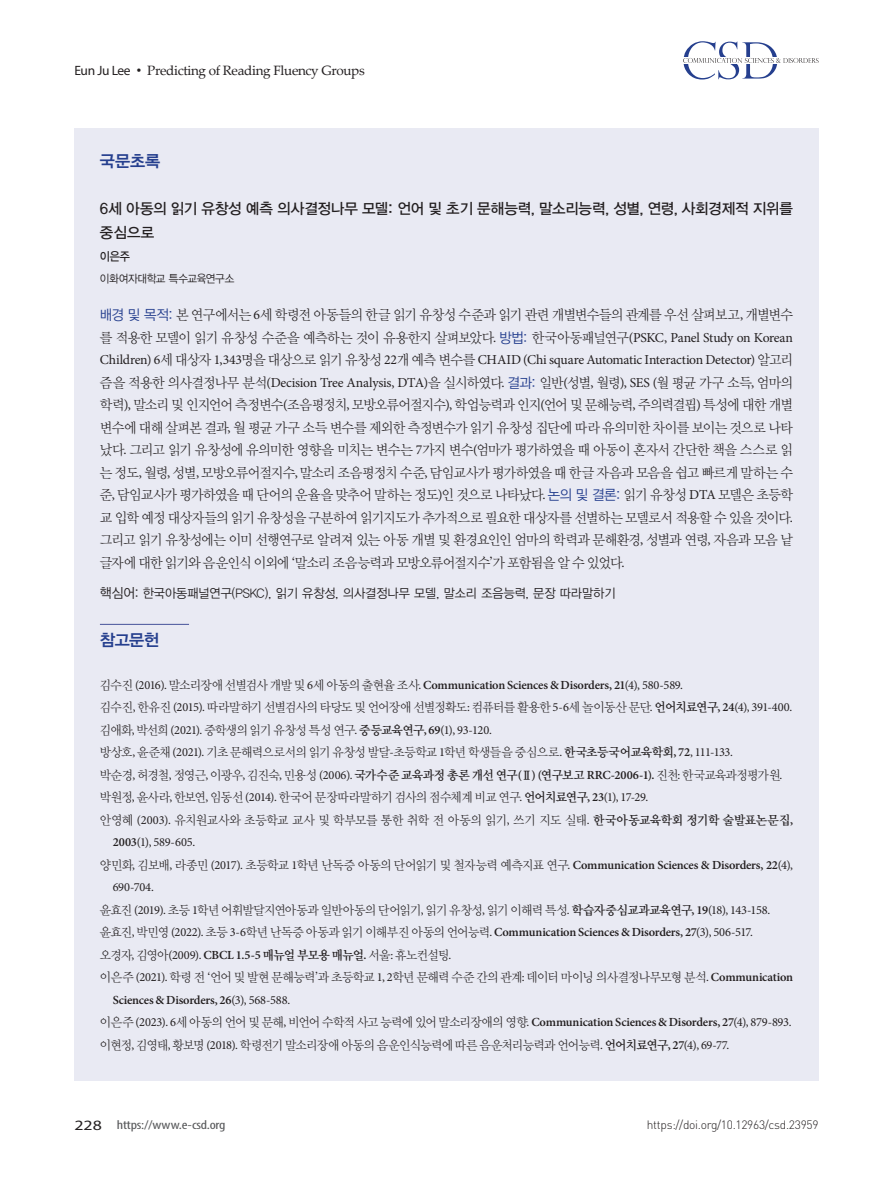
<style>
.page{position:relative;width:893px;height:1191px;background:#fff}
.page>*{position:absolute;margin:0;border:0;box-sizing:border-box;transform-origin:0 0}
.t1{font:16.5px "YDVYGO34";letter-spacing:-.015em;color:#253f8e}
.t2{font:15px/24px "YDVYGO33";letter-spacing:-.01em;color:#231f20}
.t3{font:14.1px/22.5px "YDVY Mj O32";letter-spacing:-.055em;color:#231f20;scale:.95 1}
.t4{font:13.65px/22.6px "Minion Pro";letter-spacing:-.02em;color:#231f20}
.t5{font:13.5px "Palatino Linotype";letter-spacing:-.025em;color:#231f20}
.t6{font:12.75px/22.5px "YDVY Mj O32";letter-spacing:-.05em;color:#231f20;scale:.95 1}
.t7{font:12.75px "YDVYGO12";color:#231f20;scale:.95 1}
.t8{font:condensed 12.75px "Myriad Pro";letter-spacing:-.015em;color:#57585a;scale:1.25 1}
.t9{font:600 12.3px/22.5px "Minion Pro";letter-spacing:-.015em;color:#231f20}
.t10{font:12.3px "Minion Pro";letter-spacing:-.02em;color:#231f20}
.t11{font:300 12px "DIN Pro";letter-spacing:-.025em;color:#231f20}
.t12{font:12px "YDVYGO33";color:#231f20;scale:.92 1}
.t13{font:11.25px "YDVYGO32";letter-spacing:-.03em;color:#231f20;scale:.93 1}
.s1{font-family:"Myriad Pro"}
.s2{font-family:"Dotum"}
.s3{font-family:"YDIYGO320";font-size:14.25px;color:#253f8e}
.s4{font-family:"Minion Pro";font-size:13.65px}
.s5{font-family:"YDVY Mj O32";font-size:14.1px}
.s6{font-family:"Batang"}
.s7{font-size:13.5px}
.s8{font-family:"YDVY Mj O32";font-weight:400;font-size:12.75px}
.s9{font-weight:400}
.s10{font-family:"Minion Pro";font-size:12.3px}
.s11{font-family:"YDIY Mj O340"}
.s12{font-family:"Minion Pro";font-weight:600;font-size:12.3px}
.s13{font-family:"YDVY Mj O32";font-size:12.75px}
.s14{font-family:"YDIY Mj O340";font-size:12.75px}
.s15{font-weight:600}
.s16{font-stretch:normal;font-size:14.25px;color:#231f20}
</style>
<div class="page">
<svg style="left:683px;top:41px;width:135px;height:38px"></svg>
<div style="left:74px;top:128px;width:745px;height:952px;background:#e9eaf3"></div>
<hr style="left:100px;top:624px;width:89px;height:1px;background:#4d5a9e">
<p class="t5" style="left:74px;top:61px;width:292px"><span class="s1">Eun Ju Lee</span> <span class="s2">•</span> Predicting of Reading Fluency Groups</p>
<p class="t1" style="left:100px;top:150px;width:62px">국문초록</p>
<p class="t2" style="left:100px;top:196px;width:694px">6세 아동의 읽기 유창성 예측 의사결정나무 모델: 언어 및 초기 문해능력, 말소리능력, 성별, 연령, 사회경제적 지위를 중심으로</p>
<p class="t12" style="left:100px;top:248px;width:34px">이은주</p>
<p class="t13" style="left:100px;top:271px;width:146px">이화여자대학교 특수교육연구소</p>
<p class="t3" style="left:100px;top:303px;width:731px"><span class="s3">배경 및 목적:</span> 본 연구에서는 <span class="s4">6</span>세 학령전 아동들의 한글 읽기 유창성 수준과 읽기 관련 개별변수들의 관계를 우선 살펴보고<span class="s4">,</span> 개별변수 를 적용한 모델이 읽기 유창성 수준을 예측하는 것이 유용한지 살펴보았다<span class="s4">.</span> <span class="s3">방법:</span> 한국아동패널연구<span class="s4">(PSKC, Panel Study on Korean</span></p>
<p class="t4" style="left:100px;top:348px;width:695px">Children) 6<span class="s5">세 대상자</span> 1,343<span class="s5">명을 대상으로 읽기 유창성</span> 22<span class="s5">개 예측 변수를</span> CHAID (Chi square Automatic Interaction Detector) <span class="s5">알고리 즘을 적용한 의사결정나무 분석</span>(Decision Tree Analysis, DTA)<span class="s5">을 실시하였다</span>. <span class="s3">결과:</span> <span class="s5">일반</span>(<span class="s5">성별</span>, <span class="s5">월령</span>), SES (<span class="s5">월 평균 가구 소득</span>, <span class="s5">엄마의</span></p>
<p class="t3" style="left:100px;top:393px;width:731px;text-align:justify">학력<span class="s4">),</span> 말소리 및 인지언어 측정변수<span class="s4">(</span>조음평정치<span class="s4">,</span> 모방오류어절지수<span class="s4">),</span> 학업능력과 인지<span class="s4">(</span>언어 및 문해능력<span class="s4">,</span> 주의력결핍<span class="s4">)</span> 특성에 대한 개별 변수에 대해 살펴본 결과<span class="s4">,</span> 월 평균 가구 소득 변수를 제외한 측정변수가 읽기 유창성 집단에 따라 유의미한 차이를 보이는 것으로 나타 났다<span class="s4">.</span> 그리고 읽기 유창성에 유의미한 영향을 미치는 변수는 <span class="s4">7</span>가지 변수<span class="s4">(</span>엄마가 평가하였을 때 아동이 혼자서 간단한 책을 스스로 읽 는 정도<span class="s4">,</span> 월령<span class="s4">,</span> 성별<span class="s4">,</span> 모방오류어절지수<span class="s4">,</span> 말소리 조음평정치 수준<span class="s4">,</span> 담임교사가 평가하였을 때 한글 자음과 모음을 쉽고 빠르게 말하는 수 준<span class="s4">,</span> 담임교사가 평가하였을 때 단어의 운율을 맞추어 말하는 정도<span class="s4">)</span>인 것으로 나타났다<span class="s4">.</span> <span class="s3">논의 및 결론:</span> 읽기 유창성 <span class="s4">DTA</span> 모델은 초등학 교 입학 예정 대상자들의 읽기 유창성을 구분하여 읽기지도가 추가적으로 필요한 대상자를 선별하는 모델로서 적용할 수 있을 것이다<span class="s4">. </span>그리고 읽기 유창성에는 이미 선행연구로 알려져 있는 아동 개별 및 환경요인인 엄마의 학력과 문해환경<span class="s4">,</span> 성별과 연령<span class="s4">,</span> 자음과 모음 낱 글자에 대한 읽기와 음운인식 이외에 <span class="s6">‘</span>말소리 조음능력과 모방오류어절지수<span class="s6">’</span>가 포함됨을 알 수 있었다<span class="s4">.</span></p>
<p class="t7" style="left:100px;top:585px;width:544px"><span class="s7">핵심어:</span> 한국아동패널연구(PSKC), 읽기 유창성, 의사결정나무 모델, 말소리 조음능력, 문장 따라말하기</p>
<p class="t1" style="left:100px;top:629px;width:61px">참고문헌</p>
<p class="t9" style="left:100px;top:673px;width:585px"><span class="s8">김수진</span> <span class="s9">(2016).</span> <span class="s8">말소리장애 선별검사 개발 및</span> <span class="s9">6</span><span class="s8">세 아동의 출현율 조사</span><span class="s9">.</span> Communication Sciences &amp; Disorders, 21<span class="s9">(4), 580-589.</span></p>
<p class="t6" style="left:100px;top:695px;width:730px">김수진<span class="s10">,</span> 한유진 <span class="s10">(2015).</span> 따라말하기 선별검사의 타당도 및 언어장애 선별정확도<span class="s10">:</span> 컴퓨터를 활용한 <span class="s10">5-6</span>세 놀이동산 문단<span class="s10">.</span> <span class="s11">언어치료연구</span><span class="s12">, 24</span><span class="s10">(4), 391-400.</span></p>
<p class="t10" style="left:100px;top:721px;width:394px"><span class="s13">김애화</span>, <span class="s13">박선희</span> (2021). <span class="s13">중학생의 읽기 유창성 특성 연구</span>. <span class="s14">중등교육연구</span><span class="s15">, 69</span>(1), 93-120.</p>
<p class="t6" style="left:100px;top:740px;width:731px">방상호<span class="s10">,</span> 윤준채 <span class="s10">(2021).</span> 기초 문해력으로서의 읽기 유창성 발달<span class="s10">-</span>초등학교 <span class="s10">1</span>학년 학생들을 중심으로<span class="s10">.</span> <span class="s11">한국초등국어교육학회</span><span class="s12">, 72</span><span class="s10">, 111-133.<br></span>박순경<span class="s10">,</span> 허경철<span class="s10">,</span> 정영근<span class="s10">,</span> 이광우<span class="s10">,</span> 김진숙<span class="s10">,</span> 민용성 <span class="s10">(2006).</span> <span class="s11">국가수준 교육과정 총론 개선 연구</span><span class="s12">(</span><span class="s11">Ⅱ</span><span class="s12">) (</span><span class="s11">연구보고</span> <span class="s12">RRC-2006-1).</span> 진천<span class="s10">:</span> 한국교육과정평가원<span class="s10">. </span>박원정<span class="s10">,</span> 윤사라<span class="s10">,</span> 한보연<span class="s10">,</span> 임동선 <span class="s10">(2014).</span> 한국어 문장따라말하기 검사의 점수체계 비교 연구<span class="s10">.</span> <span class="s11">언어치료연구</span><span class="s12">, 23</span><span class="s10">(1), 17-29.<br></span>안영혜 <span class="s10">(2003).</span> 유치원교사와 초등학교 교사 및 학부모를 통한 취학 전 아동의 읽기<span class="s10">,</span> 쓰기 지도 실태<span class="s10">.</span> <span class="s11">한국아동교육학회 정기학 술발표논문집</span><span class="s12">,</span></p>
<p class="t10" style="left:113px;top:834px;width:84px"><span class="s15">2003</span>(1), 589-605.</p>
<p class="t6" style="left:100px;top:852px;width:731px">양민화<span class="s10">,</span> 김보배<span class="s10">,</span> 라종민 <span class="s10">(2017).</span> 초등학교 <span class="s10">1</span>학년 난독증 아동의 단어읽기 및 철자능력 예측지표 연구<span class="s10">.</span> <span class="s12">Communication Sciences &amp; Disorders, 22</span><span class="s10">(4),</span></p>
<p class="t10" style="left:113px;top:879px;width:43px">690-704.</p>
<p class="t6" style="left:100px;top:897px;width:707px">윤효진 <span class="s10">(2019).</span> 초등 <span class="s10">1</span>학년 어휘발달지연아동과 일반아동의 단어읽기<span class="s10">,</span> 읽기 유창성<span class="s10">,</span> 읽기 이해력 특성<span class="s10">.</span> <span class="s11">학습자중심교과교육연구</span><span class="s12">, 19</span><span class="s10">(18), 143-158.</span></p>
<p class="t9" style="left:100px;top:921px;width:655px"><span class="s8">윤효진</span><span class="s9">,</span> <span class="s8">박민영</span> <span class="s9">(2022).</span> <span class="s8">초등</span> <span class="s9">3-6</span><span class="s8">학년 난독증 아동과 읽기 이해부진 아동의 언어능력</span><span class="s9">.</span> Communication Sciences &amp; Disorders, 27<span class="s9">(3), 506-517.</span></p>
<p class="t6" style="left:100px;top:942px;width:731px">오경자<span class="s10">,</span> 김영아<span class="s10">(2009).</span> <span class="s12">CBCL 1.5-5</span> <span class="s11">매뉴얼 부모용 매뉴얼</span><span class="s12">.</span> 서울<span class="s10">:</span> 휴노컨설팅<span class="s10">.<br></span>이은주 <span class="s10">(2021).</span> 학령 전 <span class="s6">‘</span>언어 및 발현 문해능력<span class="s6">’</span>과 초등학교 <span class="s10">1, 2</span>학년 문해력 수준 간의 관계<span class="s10">:</span> 데이터 마이닝 의사결정나무모형 분석<span class="s10">.</span> <span class="s12">Communication</span></p>
<p class="t9" style="left:100px;top:988px;width:693px;text-indent:13px">Sciences &amp; Disorders, 26<span class="s9">(3), 568-588.<br></span><span class="s8">이은주</span> <span class="s9">(2023). 6</span><span class="s8">세 아동의 언어 및 문해</span><span class="s9">,</span> <span class="s8">비언어 수학적 사고 능력에 있어 말소리장애의 영향</span><span class="s9">.</span> Communication Sciences &amp; Disorders, 27<span class="s9">(4), 879-893.</span></p>
<p class="t6" style="left:100px;top:1032px;width:664px">이현정<span class="s10">,</span> 김영태<span class="s10">,</span> 황보명 <span class="s10">(2018).</span> 학령전기 말소리장애 아동의 음운인식능력에 따른 음운처리능력과 언어능력<span class="s10">.</span> <span class="s11">언어치료연구</span><span class="s12">, 27</span><span class="s10">(4), 69-77.</span></p>
<p class="t8" style="left:74px;top:1117px;width:122px"><span class="s16">228</span> https://www.e-csd.org</p>
<p class="t11" style="left:647px;top:1116px;width:173px">https://doi.org/10.12963/csd.23959</p>
</div>
